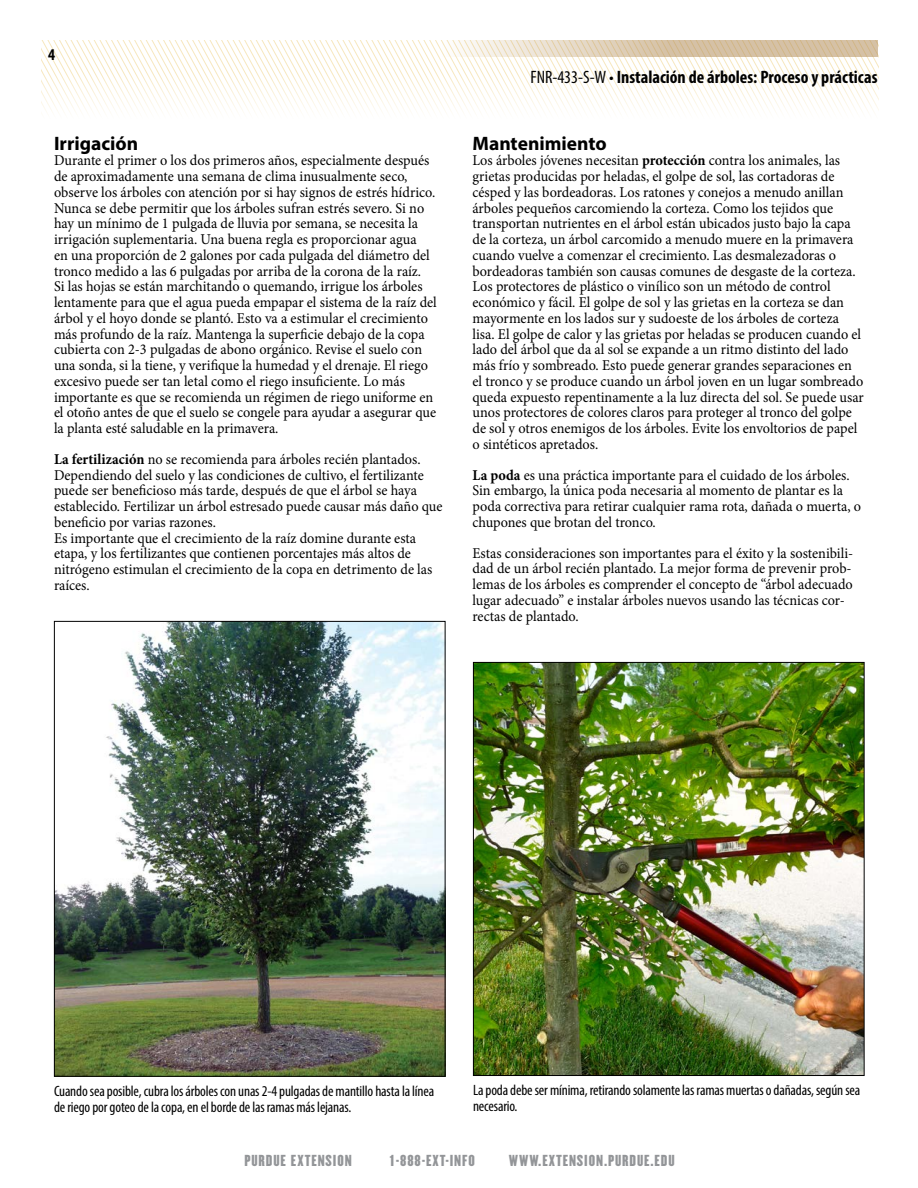
<style>
.page{position:relative;width:918px;height:1188px;background:#fff}
.page>*{position:absolute;margin:0;border:0;box-sizing:border-box;transform-origin:0 0}
.Heading_1{font:700 19.5px "Myriad Pro";color:#000}
.t1{font:700 condensed 18px "Myriad Pro";color:#000}
.t2{font:700 condensed 16.5px "Myriad Pro";color:#000}
.t3{font:15px/15.8px "Minion Pro";color:#000;scale:.95 1}
.Text{font:condensed 15px/15.8px "Myriad Pro";letter-spacing:-.01em;color:#000}
.t4{font:13.95px "Champion Liteweight";letter-spacing:.06em;color:#939598;scale:1.05 1}
.s1{font-weight:700}
.s2{font-weight:400}
</style>
<div class="page">
<svg style="left:41px;top:40px;width:837px;height:72px"></svg>
<svg style="left:279px;top:40px;width:599px;height:17px"></svg>
<img style="left:475px;top:664px;width:388px;height:410px">
<img style="left:56px;top:623px;width:388px;height:452px">
<p class="t2" style="left:48px;top:45px;width:9px">4</p>
<p class="Heading_1" style="left:54px;top:130px;width:86px">Irrigación</p>
<p class="t3" style="left:54px;top:153px;width:405px">Durante el primer o los dos primeros años, especialmente después de aproximadamente una semana de clima inusualmente seco, observe los árboles con atención por si hay signos de estrés hídrico.<br>Nunca se debe permitir que los árboles sufran estrés severo. Si no hay un mínimo de 1 pulgada de lluvia por semana, se necesita la irrigación suplementaria. Una buena regla es proporcionar agua<br>en una proporción de 2 galones por cada pulgada del diámetro del tronco medido a las 6 pulgadas por arriba de la corona de la raíz.<br>Si las hojas se están marchitando o quemando, irrigue los árboles lentamente para que el agua pueda empapar el sistema de la raíz del árbol y el hoyo donde se plantó. Esto va a estimular el crecimiento más profundo de la raíz. Mantenga la superficie debajo de la copa cubierta con 2-3 pulgadas de abono orgánico. Revise el suelo con una sonda, si la tiene, y verifique la humedad y el drenaje. El riego excesivo puede ser tan letal como el riego insuficiente. Lo más importante es que se recomienda un régimen de riego uniforme en el otoño antes de que el suelo se congele para ayudar a asegurar que la planta esté saludable en la primavera.</p>
<p class="t3" style="left:54px;top:451px;width:411px"><span class="s1">La fertilización</span> no se recomienda para árboles recién plantados.<br>Dependiendo del suelo y las condiciones de cultivo, el fertilizante puede ser beneficioso más tarde, después de que el árbol se haya establecido. Fertilizar un árbol estresado puede causar más daño que beneficio por varias razones.<br>Es importante que el crecimiento de la raíz domine durante esta etapa, y los fertilizantes que contienen porcentajes más altos de nitrógeno estimulan el crecimiento de la copa en detrimento de las raíces.</p>
<p class="t1" style="left:530px;top:65px;width:349px"><span class="s2">FNR-433-S-W •</span> Instalación de árboles: Proceso y prácticas</p>
<p class="Heading_1" style="left:472px;top:130px;width:136px">Mantenimiento</p>
<p class="t3" style="left:472px;top:153px;width:413px">Los árboles jóvenes necesitan <span class="s1">protección</span> contra los animales, las grietas producidas por heladas, el golpe de sol, las cortadoras de césped y las bordeadoras. Los ratones y conejos a menudo anillan árboles pequeños carcomiendo la corteza. Como los tejidos que transportan nutrientes en el árbol están ubicados justo bajo la capa de la corteza, un árbol carcomido a menudo muere en la primavera cuando vuelve a comenzar el crecimiento. Las desmalezadoras o bordeadoras también son causas comunes de desgaste de la corteza.<br>Los protectores de plástico o vinílico son un método de control económico y fácil. El golpe de sol y las grietas en la corteza se dan mayormente en los lados sur y sudoeste de los árboles de corteza lisa. El golpe de calor y las grietas por heladas se producen cuando el lado del árbol que da al sol se expande a un ritmo distinto del lado más frío y sombreado. Esto puede generar grandes separaciones en el tronco y se produce cuando un árbol joven en un lugar sombreado queda expuesto repentinamente a la luz directa del sol. Se puede usar unos protectores de colores claros para proteger al tronco del golpe de sol y otros enemigos de los árboles. Evite los envoltorios de papel o sintéticos apretados.</p>
<p class="t3" style="left:472px;top:467px;width:411px"><span class="s1">La poda</span> es una práctica importante para el cuidado de los árboles.<br>Sin embargo, la única poda necesaria al momento de plantar es la poda correctiva para retirar cualquier rama rota, dañada o muerta, o chupones que brotan del tronco.</p>
<p class="t3" style="left:472px;top:545px;width:402px">Estas consideraciones son importantes para el éxito y la sostenibili&shy;dad de un árbol recién plantado. La mejor forma de prevenir prob&shy;lemas de los árboles es comprender el concepto de “árbol adecuado lugar adecuado” e instalar árboles nuevos usando las técnicas cor&shy;rectas de plantado.</p>
<p class="Text" style="left:54px;top:1083px;width:382px">Cuando sea posible, cubra los árboles con unas 2-4 pulgadas de mantillo hasta la línea de riego por goteo de la copa, en el borde de las ramas más lejanas.</p>
<p class="Text" style="left:473px;top:1082px;width:389px">La poda debe ser mínima, retirando solamente las ramas muertas o dañadas, según sea necesario.</p>
<p class="t4" style="left:244px;top:1149px;width:104px">PURDUE EXTENSION</p>
<p class="t4" style="left:390px;top:1149px;width:82px">1-888-EXT-INFO</p>
<p class="t4" style="left:509px;top:1149px;width:159px">WWW.EXTENSION.PURDUE.EDU</p>
</div>
